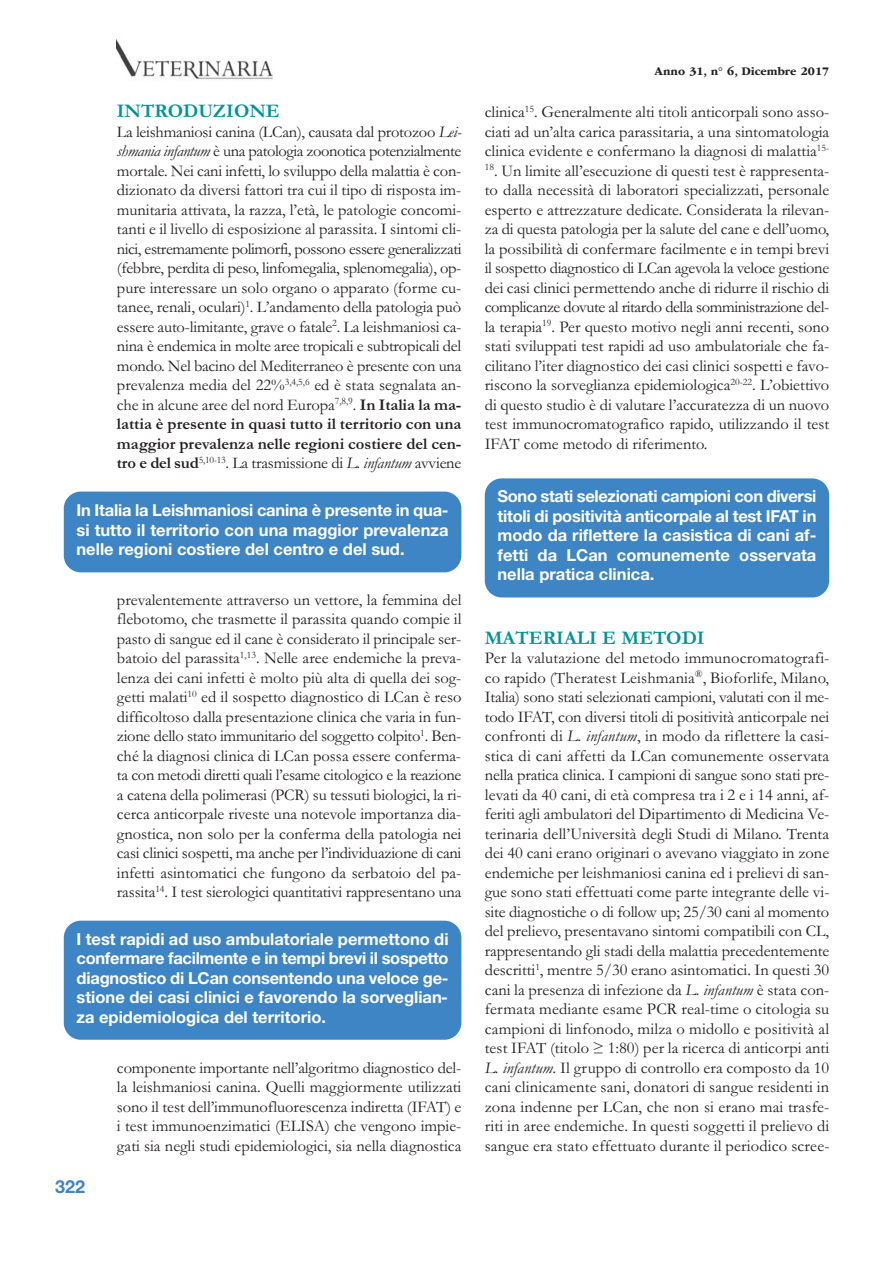
<style>
.page{position:relative;width:893px;height:1263px;background:#fff}
.page>*{position:absolute;margin:0;border:0;box-sizing:border-box;transform-origin:0 0}
.t1{font:700 19.5px "Garamond";color:#009595}
.t2{font:700 18px "Helvetica Neue LT Std";color:#3e85c6}
.t3{font:16.5px/19.5px "Garamond";color:#231f20;text-align:justify}
.t4{font:700 16.5px/19.5px "Helvetica Neue LT Std";color:#fff;text-align:justify}
.t5{font:700 12px "ITC Garamond Std";color:#231f20}
.s1{font-style:italic}
.s2{font-weight:700}
</style>
<div class="page">
<img style="left:117px;top:40px;width:156px;height:40px">
<div style="left:64px;top:492px;width:397px;height:80px;background:#3e85c6;border-radius:17px"></div>
<div style="left:64px;top:921px;width:397px;height:119px;background:#3e85c6;border-radius:17px"></div>
<div style="left:485px;top:478px;width:344px;height:119px;background:#3e85c6;border-radius:17px"></div>
<p class="t1" style="left:117px;top:104px;width:164px">INTRODUZIONE</p>
<p class="t3" style="left:117px;top:124px;width:346px">La leishmaniosi canina (LCan), causata dal protozoo <span class="s1">Lei&shy;shmania infantum</span> è una patologia zoonotica potenzialmente mortale. Nei cani infetti, lo sviluppo della malattia è con&shy;dizionato da diversi fattori tra cui il tipo di risposta im&shy;munitaria attivata, la razza, l’età, le patologie concomi&shy;tanti e il livello di esposizione al parassita. I sintomi cli&shy;nici, estremamente polimorfi, possono essere generalizzati (febbre, perdita di peso, linfomegalia, splenomegalia), op&shy;pure interessare un solo organo o apparato (forme cu&shy;tanee, renali, oculari)<sup>1</sup>. L’andamento della patologia può essere auto-limitante, grave o fatale<sup>2</sup>. La leishmaniosi ca&shy;nina è endemica in molte aree tropicali e subtropicali del mondo. Nel bacino del Mediterraneo è presente con una prevalenza media del 22%<sup>3,4,5,6</sup> ed è stata segnalata an&shy;che in alcune aree del nord Europa<sup>7,8,9</sup>. <span class="s2">In Italia la ma&shy;lattia è presente in quasi tutto il territorio con una maggior prevalenza nelle regioni costiere del cen&shy;tro e del sud</span><sup>5,10-13</sup>. La trasmissione di <span class="s1">L. infantum</span> avviene</p>
<p class="t4" style="left:77px;top:502px;width:374px">In Italia la Leishmaniosi canina è presente in qua&shy;si tutto il territorio con una maggior prevalenza nelle regioni costiere del centro e del sud.</p>
<p class="t3" style="left:117px;top:592px;width:346px">prevalentemente attraverso un vettore, la femmina del flebotomo, che trasmette il parassita quando compie il pasto di sangue ed il cane è considerato il principale ser&shy;batoio del parassita<sup>1,13</sup>. Nelle aree endemiche la preva&shy;lenza dei cani infetti è molto più alta di quella dei sog&shy;getti malati<sup>10</sup> ed il sospetto diagnostico di LCan è reso difficoltoso dalla presentazione clinica che varia in fun&shy;zione dello stato immunitario del soggetto colpito<sup>1</sup>. Ben&shy;ché la diagnosi clinica di LCan possa essere conferma&shy;ta con metodi diretti quali l’esame citologico e la reazione a catena della polimerasi (PCR) su tessuti biologici, la ri&shy;cerca anticorpale riveste una notevole importanza dia&shy;gnostica, non solo per la conferma della patologia nei casi clinici sospetti, ma anche per l’individuazione di cani infetti asintomatici che fungono da serbatoio del pa&shy;rassita<sup>14</sup>. I test sierologici quantitativi rappresentano una</p>
<p class="t4" style="left:77px;top:931px;width:374px">I test rapidi ad uso ambulatoriale permettono di confermare facilmente e in tempi brevi il sospetto diagnostico di LCan consentendo una veloce ge&shy;stione dei casi clinici e favorendo la sorveglian&shy;za epidemiologica del territorio.</p>
<p class="t2" style="left:55px;top:1180px;width:32px">322</p>
<p class="t3" style="left:117px;top:1060px;width:346px">componente importante nell’algoritmo diagnostico del&shy;la leishmaniosi canina. Quelli maggiormente utilizzati sono il test dell’immunofluorescenza indiretta (IFAT) e i test immunoenzimatici (ELISA) che vengono impie&shy;gati sia negli studi epidemiologici, sia nella diagnostica</p>
<p class="t5" style="left:655px;top:66px;width:176px">Anno 31, n° 6, Dicembre 2017</p>
<p class="t3" style="left:485px;top:104px;width:346px">clinica<sup>15</sup>. Generalmente alti titoli anticorpali sono asso&shy;ciati ad un’alta carica parassitaria, a una sintomatologia clinica evidente e confermano la diagnosi di malattia<sup>15-</sup></p>
<p class="t3" style="left:485px;top:163px;width:346px"><sup>18</sup>. Un limite all’esecuzione di questi test è rappresenta&shy;to dalla necessità di laboratori specializzati, personale esperto e attrezzature dedicate. Considerata la rilevan&shy;za di questa patologia per la salute del cane e dell’uomo, la possibilità di confermare facilmente e in tempi brevi il sospetto diagnostico di LCan agevola la veloce gestione dei casi clinici permettendo anche di ridurre il rischio di complicanze dovute al ritardo della somministrazione del&shy;la terapia<sup>19</sup>. Per questo motivo negli anni recenti, sono stati sviluppati test rapidi ad uso ambulatoriale che fa&shy;cilitano l’iter diagnostico dei casi clinici sospetti e favo&shy;riscono la sorveglianza epidemiologica<sup>20-22</sup>. L’obiettivo di questo studio è di valutare l’accuratezza di un nuovo test immunocromatografico rapido, utilizzando il test IFAT come metodo di riferimento.</p>
<p class="t4" style="left:497px;top:488px;width:320px">Sono stati selezionati campioni con diversi titoli di positività anticorpale al test IFAT in modo da riflettere la casistica di cani af&shy;fetti da LCan comunemente osservata nella pratica clinica.</p>
<p class="t1" style="left:485px;top:630px;width:221px">MATERIALI E METODI</p>
<p class="t3" style="left:485px;top:650px;width:346px">Per la valutazione del metodo immunocromatografi&shy;co rapido (Theratest Leishmania<sup>®</sup>, Bioforlife, Milano, Italia) sono stati selezionati campioni, valutati con il me&shy;todo IFAT, con diversi titoli di positività anticorpale nei confronti di <span class="s1">L. infantum</span>, in modo da riflettere la casi&shy;stica di cani affetti da LCan comunemente osservata nella pratica clinica. I campioni di sangue sono stati pre&shy;levati da 40 cani, di età compresa tra i 2 e i 14 anni, af&shy;feriti agli ambulatori del Dipartimento di Medicina Ve&shy;terinaria dell’Università degli Studi di Milano. Trenta dei 40 cani erano originari o avevano viaggiato in zone endemiche per leishmaniosi canina ed i prelievi di san&shy;gue sono stati effettuati come parte integrante delle vi&shy;site diagnostiche o di follow up; 25/30 cani al momento del prelievo, presentavano sintomi compatibili con CL, rappresentando gli stadi della malattia precedentemente descritti<sup>1</sup>, mentre 5/30 erano asintomatici. In questi 30 cani la presenza di infezione da <span class="s1">L. infantum</span> è stata con&shy;fermata mediante esame PCR real-time o citologia su campioni di linfonodo, milza o midollo e positività al test IFAT (titolo ≥ 1:80) per la ricerca di anticorpi anti <span class="s1">L. infantum.</span> Il gruppo di controllo era composto da 10 cani clinicamente sani, donatori di sangue residenti in zona indenne per LCan, che non si erano mai trasfe&shy;riti in aree endemiche. In questi soggetti il prelievo di sangue era stato effettuato durante il periodico scree-</p>
</div>
